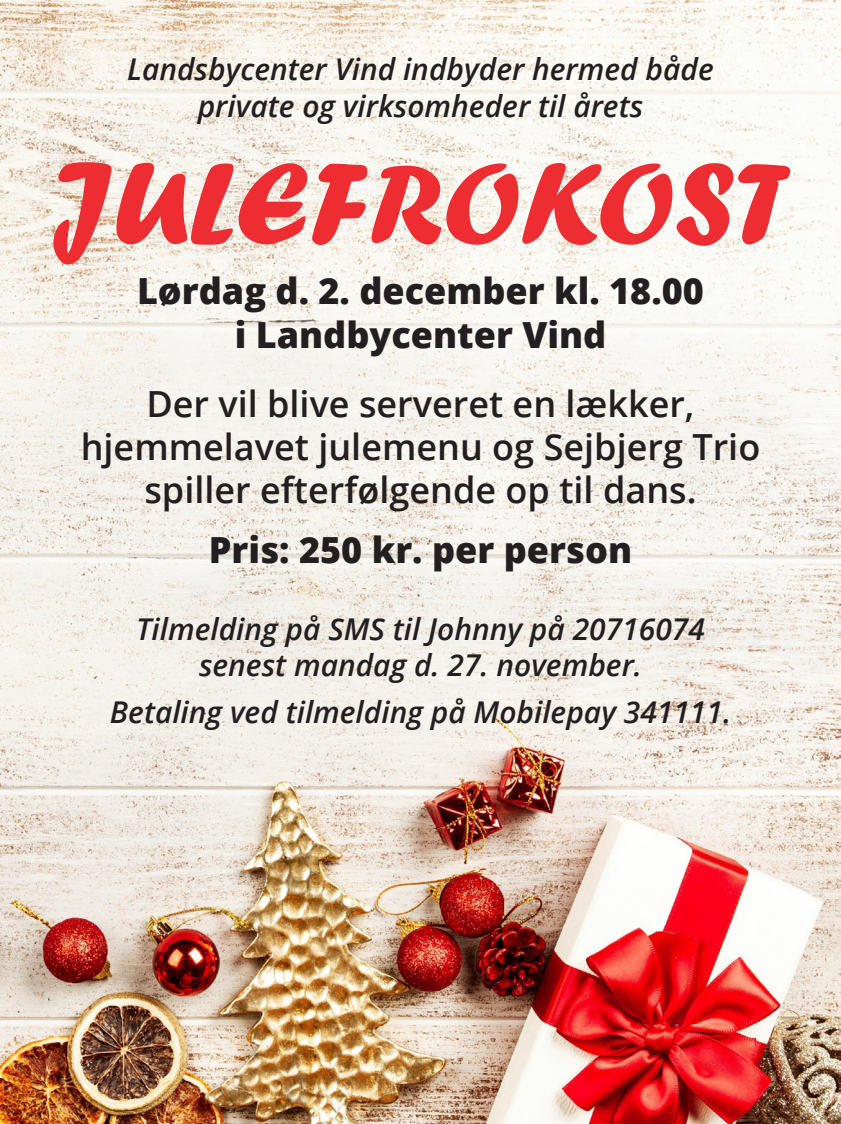
<style>
.page{position:relative;width:841px;height:1124px;background:#fff}
.page>*{position:absolute;margin:0;border:0;box-sizing:border-box;transform-origin:0 0}
.t1{font:120px "Forte";color:#ee2d33}
.t2{font:600 36px "Open Sans";color:#231f20}
.t3{font:800 36px "Open Sans";color:#231f20}
.t4{font:italic 600 30px "Open Sans";color:#231f20}
</style>
<div class="page">
<img style="left:0;top:0;width:841px;height:1123px">
<p class="t4" style="left:127px;top:49px;width:588px">Landsbycenter Vind indbyder hermed både</p>
<p class="t4" style="left:198px;top:85px;width:447px">private og virksomheder til årets</p>
<p class="t1" style="left:50px;top:134px;width:743px">JULEFROKOST</p>
<p class="t3" style="left:137px;top:264px;width:568px">Lørdag d. 2. december kl. 18.00</p>
<p class="t3" style="left:235px;top:307px;width:373px">i Landbycenter Vind</p>
<p class="t2" style="left:146px;top:379px;width:550px">Der vil blive serveret en lækker,</p>
<p class="t2" style="left:81px;top:422px;width:681px">hjemmelavet julemenu og Sejbjerg Trio</p>
<p class="t2" style="left:144px;top:465px;width:554px">spiller efterfølgende op til dans.</p>
<p class="t3" style="left:209px;top:522px;width:425px">Pris: 250 kr. per person</p>
<p class="t4" style="left:136px;top:608px;width:570px">Tilmelding på SMS til Johnny på 20716074</p>
<p class="t4" style="left:199px;top:644px;width:444px">senest mandag d. 27. november.</p>
<p class="t4" style="left:110px;top:691px;width:623px">Betaling ved tilmelding på Mobilepay 341111.</p>
</div>
